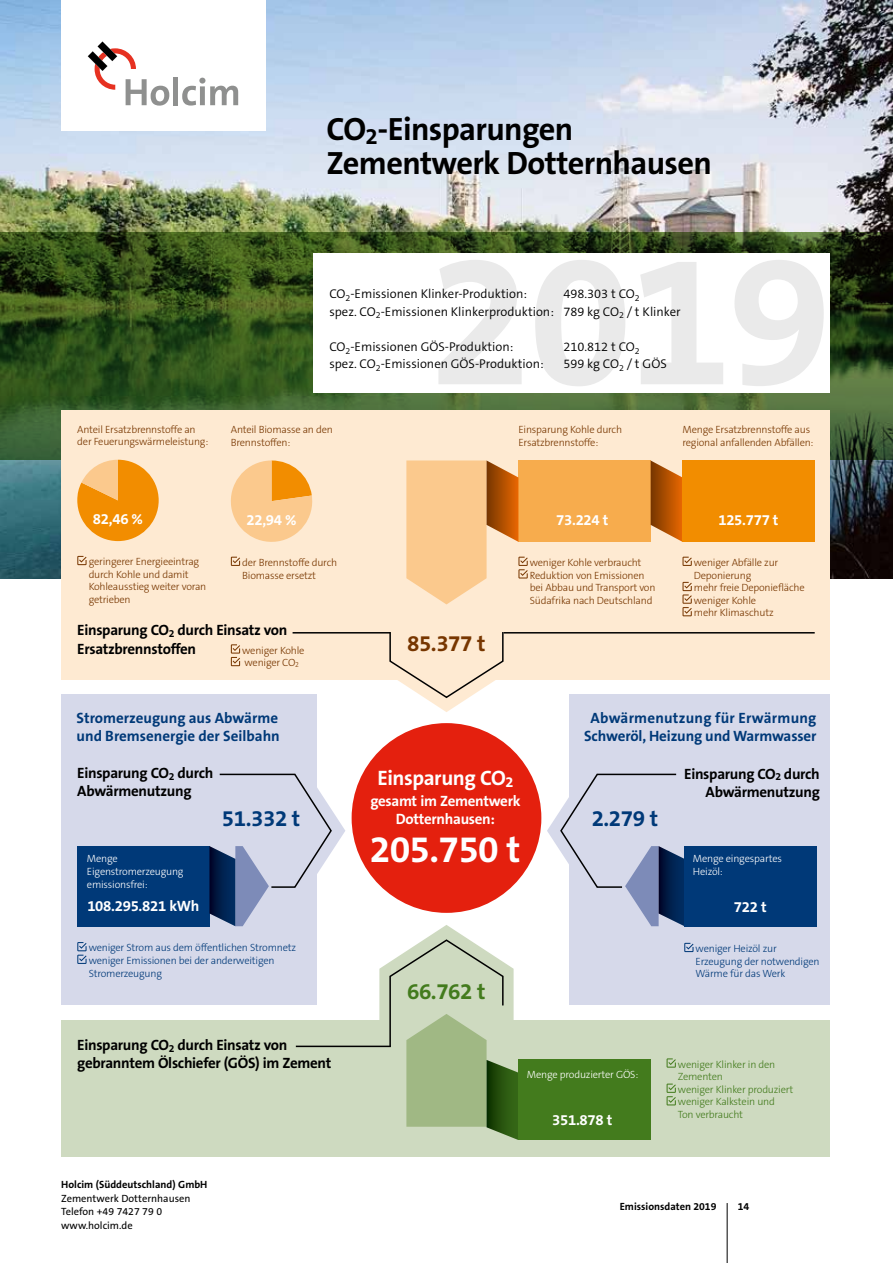
<style>
.page{position:relative;width:893px;height:1263px;background:#fff}
.page>*{position:absolute;margin:0;border:0;box-sizing:border-box;transform-origin:0 0}
.t1{font:700 37.5px "The Sans B7";letter-spacing:-.02em;color:#fff}
.t2{font:700 32.4px/34.2px "The Sans B7";letter-spacing:-.02em;color:#000}
.t3{font:700 22.5px "The Sans B7";letter-spacing:-.02em;color:#003978}
.t4{font:700 22.5px "The Sans B7";color:#773600}
.t5{font:700 22.5px "The Sans B7";color:#437b1d}
.t6{font:700 21px "The Sans B7";letter-spacing:-.02em;color:#fff}
.t7{font:700 15px/18px "The Sans B7";letter-spacing:-.02em;color:#000}
.t8{font:15px/18px "The Sans LP7 Bld";color:#003978}
.t9{font:700 15px/18px "The Sans B7";letter-spacing:-.02em;color:#fff;text-align:center}
.t10{font:300 12.75px/17.5px "The Sans B4";color:#000}
.t11{font:10.5px/12.6px "The Sans LP3 Lig";letter-spacing:-.02em;color:#773600}
.t12{font:10.5px/12.6px "The Sans LP3 Lig";letter-spacing:-.02em;color:#003978}
.t13{font:10.5px/12.6px "The Sans LP3 Lig";letter-spacing:-.02em;color:#fff}
.t14{font:10.5px/12.6px "The Sans LP3 Lig";letter-spacing:-.02em;color:#437b1d}
.t15{font:10.5px/13.5px "The Sans B5 Plain";color:#000}
.t16{font:700 10.5px "The Sans B7";color:#000}
</style>
<div class="page">
<div style="left:352px;top:723px;width:189px;height:190px;background:#e4200e;border-radius:50%"></div>
<img style="left:0;top:0;width:893px;height:579px">
<svg style="left:0;top:232px;width:893px;height:228px;background:#355120"></svg>
<div style="left:61px;top:1020px;width:768px;height:137px;background:#cedac0"></div>
<div style="left:61px;top:694px;width:255px;height:311px;background:#d6d9ea"></div>
<div style="left:569px;top:694px;width:260px;height:311px;background:#d6d9ea"></div>
<div style="left:61px;top:410px;width:768px;height:269px;background:#feead2"></div>
<div style="left:518px;top:460px;width:133px;height:82px;background:#f7ac4d"></div>
<svg style="left:651px;top:460px;width:31px;height:82px"></svg>
<div style="left:682px;top:460px;width:133px;height:82px;background:#f28d00"></div>
<div style="left:518px;top:1060px;width:133px;height:80px;background:#437b1d"></div>
<svg style="left:379px;top:925px;width:139px;height:215px"></svg>
<svg style="left:77px;top:556px;width:10px;height:9px"></svg>
<svg style="left:667px;top:1058px;width:9px;height:10px"></svg>
<svg style="left:667px;top:1083px;width:9px;height:22px"></svg>
<svg style="left:231px;top:557px;width:9px;height:9px"></svg>
<svg style="left:379px;top:460px;width:149px;height:252px"></svg>
<svg style="left:682px;top:557px;width:10px;height:9px"></svg>
<svg style="left:682px;top:582px;width:10px;height:34px"></svg>
<svg style="left:77px;top:460px;width:82px;height:81px"></svg>
<svg style="left:230px;top:460px;width:83px;height:82px"></svg>
<div style="left:684px;top:847px;width:132px;height:80px;background:#003978"></div>
<svg style="left:547px;top:773px;width:203px;height:153px"></svg>
<svg style="left:684px;top:943px;width:9px;height:9px"></svg>
<hr style="left:293px;top:632px;width:96px;height:1px;background:#000">
<hr style="left:297px;top:1045px;width:93px;height:2px;background:#000">
<hr style="left:504px;top:632px;width:310px;height:1px;background:#000">
<div style="left:77px;top:846px;width:132px;height:80px;background:#003978"></div>
<svg style="left:209px;top:764px;width:136px;height:162px"></svg>
<svg style="left:77px;top:942px;width:10px;height:22px"></svg>
<svg style="left:231px;top:644px;width:9px;height:22px"></svg>
<div style="left:313px;top:253px;width:516px;height:140px;background:#fff"></div>
<svg style="left:438px;top:260px;width:386px;height:126px"></svg>
<div style="left:61px;top:0;width:205px;height:131px;background:#fff"></div>
<div style="left:173px;top:77px;width:5px;height:28px;background:#8f908f"></div>
<svg style="left:182px;top:78px;width:56px;height:28px"></svg>
<svg style="left:88px;top:41px;width:81px;height:65px"></svg>
<hr style="left:727px;top:1203px;width:1px;height:60px;background:#000">
<h2 class="t2" style="left:327px;top:113px;width:387px">CO<sub>2</sub>-Einsparungen<br>Zementwerk Dotternhausen</h2>
<p class="t11" style="left:77px;top:423px;width:132px">Anteil Ersatzbrennstoffe an der Feuerungswärmeleistung:</p>
<p class="t10" style="left:329px;top:286px;width:199px">CO<sub>2</sub>-Emissionen Klinker-Produktion:</p>
<p class="t10" style="left:329px;top:286px;width:353px;text-indent:234px">498.303 t CO<sub>2<br></sub>spez. CO<sub>2</sub>-Emissionen Klinkerproduktion: 789 kg CO<sub>2</sub> / t Klinker</p>
<p class="t10" style="left:329px;top:338px;width:186px">CO<sub>2</sub>-Emissionen GÖS-Produktion:</p>
<p class="t10" style="left:563px;top:338px;width:78px">210.812 t CO<sub>2</sub></p>
<p class="t10" style="left:329px;top:356px;width:216px">spez. CO<sub>2</sub>-Emissionen GÖS-Produktion:</p>
<p class="t10" style="left:563px;top:356px;width:105px">599 kg CO<sub>2</sub> / t GÖS</p>
<p class="t11" style="left:231px;top:424px;width:104px">Anteil Biomasse an den<br>Brennstoffen:</p>
<p class="t11" style="left:518px;top:424px;width:105px">Einsparung Kohle durch<br>Ersatzbrennstoffe:</p>
<p class="t11" style="left:682px;top:424px;width:133px">Menge Ersatzbrennstoffe aus regional anfallenden Abfällen:</p>
<h3 class="t9" style="left:93px;top:511px;width:52px">82,46 %</h3>
<h3 class="t9" style="left:246px;top:512px;width:52px">22,94 %</h3>
<h3 class="t9" style="left:556px;top:512px;width:54px">73.224 t</h3>
<h3 class="t9" style="left:718px;top:512px;width:62px">125.777 t</h3>
<p class="t11" style="left:89px;top:555px;width:119px">geringerer Energieeintrag durch Kohle und damit<br>Kohleausstieg weiter voran getrieben</p>
<p class="t11" style="left:242px;top:556px;width:96px">der Brennstoffe durch<br>Biomasse ersetzt</p>
<p class="t11" style="left:530px;top:556px;width:127px">weniger Kohle verbraucht<br>Reduktion von Emissionen bei Abbau und Transport von<br>Südafrika nach Deutschland</p>
<p class="t11" style="left:694px;top:556px;width:112px">weniger Abfälle zur<br>Deponierung<br>mehr freie Deponiefläche weniger Kohle<br>mehr Klimaschutz</p>
<h3 class="t4" style="left:407px;top:631px;width:80px">85.377 t</h3>
<h3 class="t7" style="left:77px;top:622px;width:212px">Einsparung CO<sub>2</sub> durch Einsatz von<br>Ersatzbrennstoffen</h3>
<p class="t11" style="left:242px;top:644px;width:64px">weniger Kohle weniger CO<sub>2</sub></p>
<h3 class="t8" style="left:77px;top:708px;width:205px">Stromerzeugung aus Abwärme und Bremsenergie der Seilbahn</h3>
<h3 class="t8" style="left:584px;top:709px;width:234px;text-align:center">Abwärmenutzung für Erwärmung<br>Schweröl, Heizung und Warmwasser</h3>
<h3 class="t7" style="left:77px;top:765px;width:138px">Einsparung CO<sub>2</sub> durch<br>Abwärmenutzung</h3>
<h3 class="t7" style="left:684px;top:765px;width:137px;text-align:right">Einsparung CO<sub>2</sub> durch<br>Abwärmenutzung</h3>
<h3 class="t6" style="left:377px;top:767px;width:138px">Einsparung CO<sub>2</sub></h3>
<h3 class="t9" style="left:370px;top:792px;width:152px">gesamt im Zementwerk<br>Dotternhausen:</h3>
<h1 class="t1" style="left:370px;top:829px;width:152px">205.750 t</h1>
<h3 class="t3" style="left:222px;top:806px;width:80px">51.332 t</h3>
<h3 class="t3" style="left:592px;top:806px;width:68px">2.279 t</h3>
<p class="t13" style="left:693px;top:852px;width:90px">Menge eingespartes<br>Heizöl:</p>
<p class="t13" style="left:87px;top:852px;width:98px">Menge<br>Eigenstromerzeugung emissionsfrei:</p>
<h3 class="t9" style="left:87px;top:897px;width:114px">108.295.821 kWh</h3>
<p class="t12" style="left:89px;top:941px;width:209px">weniger Strom aus dem öffentlichen Stromnetz weniger Emissionen bei der anderweitigen<br>Stromerzeugung</p>
<h3 class="t7" style="left:77px;top:1036px;width:256px">Einsparung CO<sub>2</sub> durch Einsatz von gebranntem Ölschiefer (GÖS) im Zement</h3>
<h3 class="t5" style="left:407px;top:980px;width:80px">66.762 t</h3>
<p class="t13" style="left:527px;top:1068px;width:113px">Menge produzierter GÖS:</p>
<h3 class="t9" style="left:552px;top:1111px;width:62px">351.878 t</h3>
<h3 class="t9" style="left:734px;top:898px;width:34px">722 t</h3>
<p class="t12" style="left:696px;top:942px;width:125px">weniger Heizöl zur<br>Erzeugung der notwendigen<br>Wärme für das Werk</p>
<p class="t14" style="left:678px;top:1058px;width:117px">weniger Klinker in den<br>Zementen<br>weniger Klinker produziert weniger Kalkstein und<br>Ton verbraucht</p>
<p class="t16" style="left:61px;top:1179px;width:148px">Holcim (Süddeutschland) GmbH</p>
<p class="t15" style="left:61px;top:1192px;width:131px">Zementwerk Dotternhausen<br>Telefon +49 7427 79 0 www.holcim.de</p>
<p class="t16" style="left:620px;top:1201px;width:98px">Emissionsdaten 2019</p>
<p class="t16" style="left:738px;top:1201px;width:13px">14</p>
</div>
